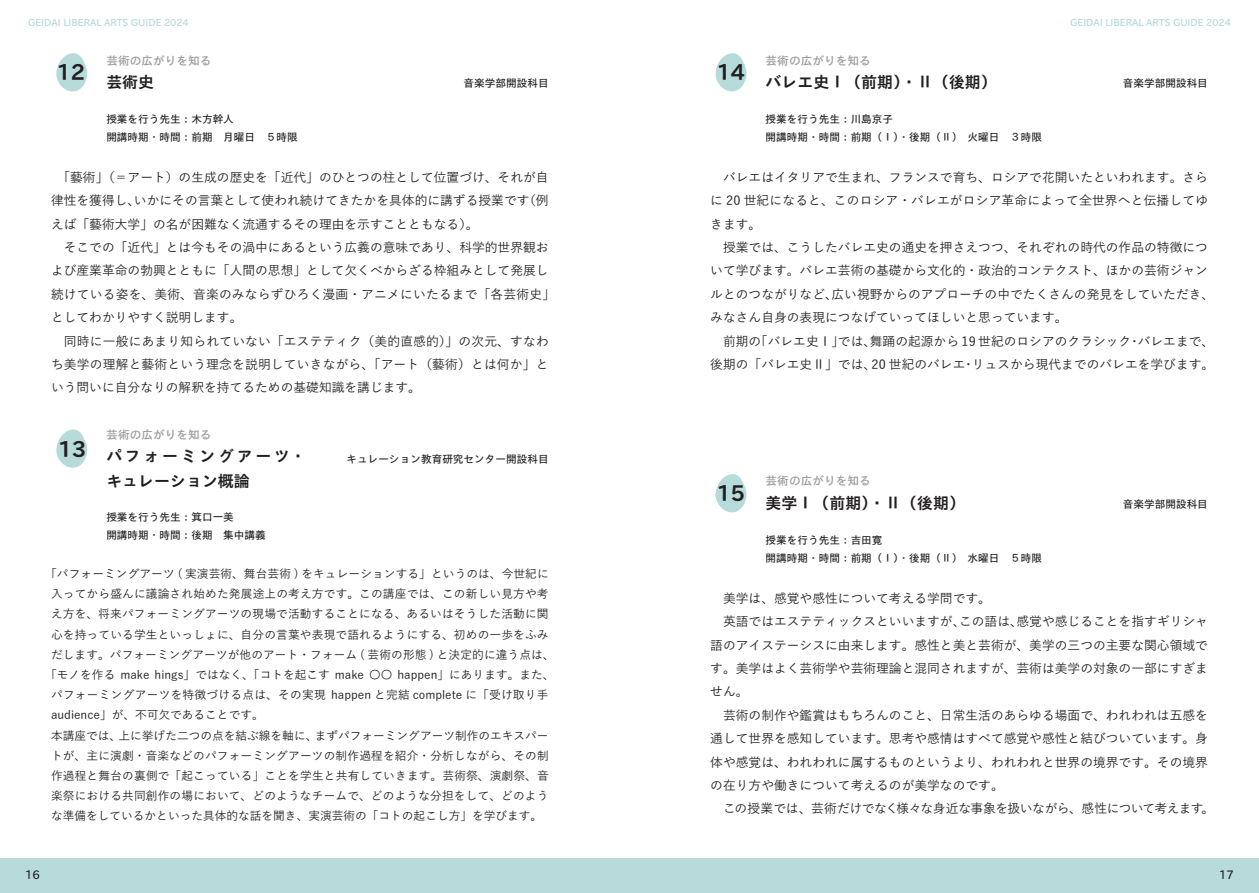
<style>
.page{position:relative;width:1259px;height:893px;background:#fff}
.page>*{position:absolute;margin:0;border:0;box-sizing:border-box;transform-origin:0 0}
.t1{font:700 21.3px "TB Go Std";color:#231f20}
.t2{font:700 15.9px "TB Go Std";color:#231f20}
.t3{font:700 15.9px/24.5px "TB Go Std";letter-spacing:.17em;color:#231f20}
.t4{font:12.75px/23.4px "Yu Gothic Std M";color:#231f20}
.t5{font:11.7px "Yu Gothic Std M";letter-spacing:.015em;color:#231f20}
.t6{font:600 11.7px "TB Go Std";color:#9d9fa2}
.t7{font:500 11.7px "TB Go Std";color:#231f20}
.t8{font:500 10.65px/18px "TB Go Std";color:#231f20}
.t9{font:600 9.6px "TB Go Std";color:#b7dbda}
</style>
<div class="page">
<svg style="left:56px;top:53px;width:31px;height:39px"></svg>
<svg style="left:715px;top:53px;width:31px;height:39px"></svg>
<svg style="left:715px;top:474px;width:31px;height:39px"></svg>
<div style="left:0;top:859px;width:1259px;height:34px;background:#b7dbda"></div>
<svg style="left:56px;top:429px;width:31px;height:39px"></svg>
<p class="t9" style="left:28px;top:15px;width:162px">GEIDAI LIBERAL ARTS GUIDE 2024</p>
<p class="t9" style="left:1070px;top:15px;width:162px">GEIDAI LIBERAL ARTS GUIDE 2024</p>
<h1 class="t1" style="left:57px;top:56px;width:30px">12</h1>
<p class="t6" style="left:106px;top:51px;width:107px">芸術の広がりを知る</p>
<p class="t6" style="left:765px;top:51px;width:107px">芸術の広がりを知る</p>
<h1 class="t1" style="left:716px;top:56px;width:30px">14</h1>
<p class="t2" style="left:765px;top:70px;width:233px">バレエ史Ⅰ（前期）・Ⅱ（後期）</p>
<p class="t2" style="left:106px;top:70px;width:49px">芸術史</p>
<p class="t8" style="left:463px;top:73px;width:87px">音楽学部開設科目</p>
<p class="t8" style="left:106px;top:110px;width:193px">授業を行う先生：木方幹人<br>開講時期・時間：前期　月曜日　５時限</p>
<p class="t8" style="left:765px;top:110px;width:278px">授業を行う先生：川島京子<br>開講時期・時間：前期（Ⅰ）・後期（Ⅱ）　火曜日　３時限</p>
<p class="t8" style="left:1123px;top:73px;width:87px">音楽学部開設科目</p>
<p class="t4" style="left:51px;top:165px;width:505px">　「藝術」（＝アート）の生成の歴史を「近代」のひとつの柱として位置づけ、それが自律性を獲得し、いかにその言葉として使われ続けてきたかを具体的に講ずる授業です（例えば「藝術大学」の名が困難なく流通するその理由を示すことともなる）。<br>　そこでの「近代」とは今もその渦中にあるという広義の意味であり、科学的世界観および産業革命の勃興とともに「人間の思想」として欠くべからざる枠組みとして発展し続けている姿を、美術、音楽のみならずひろく漫画・アニメにいたるまで「各芸術史」としてわかりやすく説明します。<br>　同時に一般にあまり知られていない「エステティク（美的直感的）」の次元、すなわち美学の理解と藝術という理念を説明していきながら、「アート（藝術）とは何か」という問いに自分なりの解釈を持てるための基礎知識を講じます。</p>
<h1 class="t1" style="left:58px;top:432px;width:30px">13</h1>
<p class="t6" style="left:106px;top:425px;width:107px">芸術の広がりを知る</p>
<p class="t3" style="left:106px;top:444px;width:201px">パフォーミングアーツ・キュレーション概論</p>
<p class="t8" style="left:106px;top:507px;width:161px">授業を行う先生：箕口一美<br>開講時期・時間：後期　集中講義</p>
<p class="t8" style="left:347px;top:450px;width:203px">キュレーション教育研究センター開設科目</p>
<p class="t5" style="left:45px;top:565px;width:505px">「パフォーミングアーツ ( 実演芸術、舞台芸術 ) をキュレーションする」というのは、今世紀に</p>
<p class="t5" style="left:51px;top:585px;width:499px">入ってから盛んに議論され始めた発展途上の考え方です。この講座では、この新しい見方や考</p>
<p class="t5" style="left:51px;top:606px;width:499px">え方を、将来パフォーミングアーツの現場で活動することになる、あるいはそうした活動に関</p>
<p class="t5" style="left:51px;top:626px;width:499px">心を持っている学生といっしょに、自分の言葉や表現で語れるようにする、初めの一歩をふみ</p>
<p class="t5" style="left:51px;top:646px;width:505px">だします。パフォーミングアーツが他のアート・フォーム ( 芸術の形態 ) と決定的に違う点は、</p>
<p class="t5" style="left:45px;top:666px;width:511px">「モノを作る make hings」ではなく、「コトを起こす make 〇〇 happen」にあります。また、</p>
<p class="t5" style="left:51px;top:686px;width:499px">パフォーミングアーツを特徴づける点は、その実現 happen と完結 complete に「受け取り手</p>
<p class="t5" style="left:51px;top:706px;width:214px">audience」が、不可欠であることです。</p>
<p class="t5" style="left:51px;top:727px;width:499px">本講座では、上に挙げた二つの点を結ぶ線を軸に、まずパフォーミングアーツ制作のエキスパー</p>
<p class="t5" style="left:51px;top:747px;width:499px">トが、主に演劇・音楽などのパフォーミングアーツの制作過程を紹介・分析しながら、その制</p>
<p class="t5" style="left:51px;top:767px;width:499px">作過程と舞台の裏側で「起こっている」ことを学生と共有していきます。芸術祭、演劇祭、音</p>
<p class="t5" style="left:51px;top:787px;width:499px">楽祭における共同創作の場において、どのようなチームで、どのような分担をして、どのよう</p>
<p class="t5" style="left:51px;top:807px;width:493px">な準備をしているかといった具体的な話を聞き、実演芸術の「コトの起こし方」を学びます。</p>
<p class="t4" style="left:710px;top:165px;width:505px">　バレエはイタリアで生まれ、フランスで育ち、ロシアで花開いたといわれます。さらに 20 世紀になると、このロシア・バレエがロシア革命によって全世界へと伝播してゆきます。<br>　授業では、こうしたバレエ史の通史を押さえつつ、それぞれの時代の作品の特徴について学びます。バレエ芸術の基礎から文化的・政治的コンテクスト、ほかの芸術ジャンルとのつながりなど、広い視野からのアプローチの中でたくさんの発見をしていただき、みなさん自身の表現につなげていってほしいと思っています。<br>　前期の「バレエ史Ⅰ」では、舞踊の起源から 19 世紀のロシアのクラシック・バレエまで、後期の「バレエ史Ⅱ」では、20 世紀のバレエ・リュスから現代までのバレエを学びます。</p>
<p class="t6" style="left:765px;top:472px;width:107px">芸術の広がりを知る</p>
<p class="t2" style="left:716px;top:491px;width:250px"><sup>15</sup> 美学Ⅰ（前期）・Ⅱ（後期）</p>
<p class="t8" style="left:765px;top:531px;width:278px">授業を行う先生：吉田寛<br>開講時期・時間：前期（Ⅰ）・後期（Ⅱ）　水曜日　５時限</p>
<p class="t8" style="left:1123px;top:494px;width:87px">音楽学部開設科目</p>
<p class="t4" style="left:710px;top:586px;width:505px">　美学は、感覚や感性について考える学問です。<br>　英語ではエステティックスといいますが、この語は、感覚や感じることを指すギリシャ語のアイステーシスに由来します。感性と美と芸術が、美学の三つの主要な関心領域です。美学はよく芸術学や芸術理論と混同されますが、芸術は美学の対象の一部にすぎません。<br>　芸術の制作や鑑賞はもちろんのこと、日常生活のあらゆる場面で、われわれは五感を通して世界を感知しています。思考や感情はすべて感覚や感性と結びついています。身体や感覚は、われわれに属するものというより、われわれと世界の境界です。その境界の在り方や働きについて考えるのが美学なのです。<br>　この授業では、芸術だけでなく様々な身近な事象を扱いながら、感性について考えます。</p>
<p class="t7" style="left:25px;top:865px;width:16px">16</p>
<p class="t7" style="left:1219px;top:865px;width:16px">17</p>
</div>
